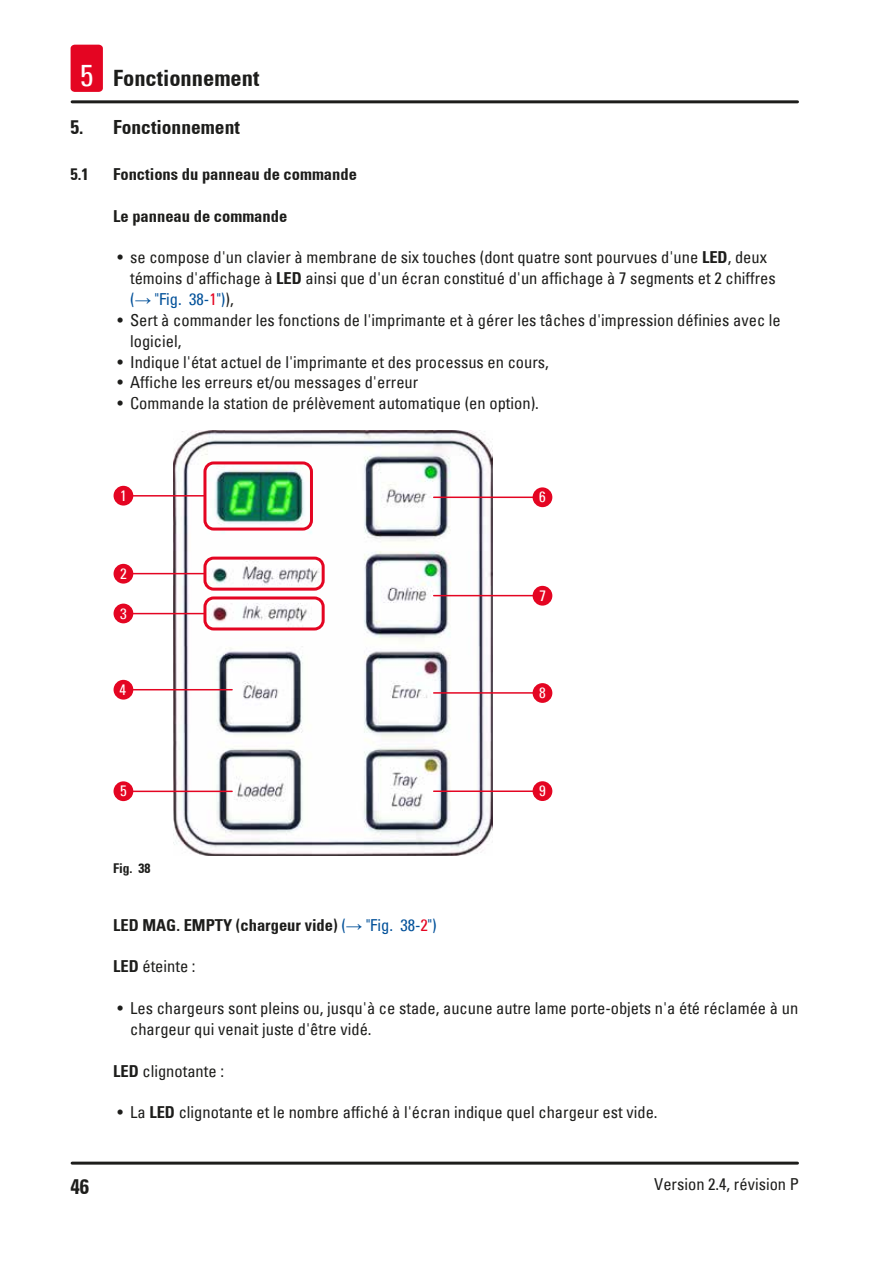
<style>
.page{position:relative;width:893px;height:1263px;background:#fff}
.page>*{position:absolute;margin:0;border:0;box-sizing:border-box;transform-origin:0 0}
.t1{font:700 condensed 22.5px "Univers";color:#1d1d1b}
.t2{font:700 condensed 21px "Univers";color:#1d1d1b}
.t3{font:700 condensed 19.5px "Univers";color:#1d1d1b}
.Description_text{font:condensed 16.5px/20.9px "Univers";color:#1d1d1b}
.Subheading{font:700 condensed 16.5px "Univers";color:#1d1d1b}
.t4{font:condensed 15px "Univers";color:#fff}
.t5{font:700 condensed 13.5px "Univers";color:#1d1d1b}
.s1{font-weight:400;font-size:30px;color:#fff}
.s2{font-weight:700}
.s3{color:#005099}
.s4{font-family:"Arial";font-stretch:normal;color:#005099}
.s5{color:#e40522}
.s6{font-weight:400;color:#005099}
.s7{font-family:"Arial";font-weight:400;font-stretch:normal;color:#005099}
.s8{font-weight:400;color:#e40522}
</style>
<div class="page">
<hr style="left:72px;top:1161px;width:725px;height:3px;background:#1d1d1b">
<hr style="left:72px;top:100px;width:725px;height:3px;background:#1d1d1b">
<div style="left:71px;top:45px;width:32px;height:47px;background:#e40522;border-radius:4px"></div>
<img style="left:174px;top:431px;width:318px;height:425px">
<div style="left:203px;top:461px;width:110px;height:69px;border:3px solid #e40522;border-radius:9px"></div>
<div style="left:203px;top:557px;width:122px;height:34px;border:3px solid #e40522;border-radius:9px"></div>
<div style="left:203px;top:596px;width:122px;height:34px;border:3px solid #e40522;border-radius:9px"></div>
<hr style="left:132px;top:495px;width:72px;height:1px;background:#e40522">
<hr style="left:132px;top:573px;width:72px;height:1px;background:#e40522">
<hr style="left:132px;top:613px;width:72px;height:1px;background:#e40522">
<hr style="left:132px;top:689px;width:100px;height:1px;background:#e40522">
<hr style="left:434px;top:692px;width:100px;height:2px;background:#e40522">
<hr style="left:434px;top:790px;width:100px;height:2px;background:#e40522">
<hr style="left:434px;top:595px;width:100px;height:1px;background:#e40522">
<hr style="left:434px;top:496px;width:100px;height:2px;background:#e40522">
<hr style="left:132px;top:791px;width:100px;height:1px;background:#e40522">
<div style="left:114px;top:486px;width:19px;height:20px;background:#e40522;border-radius:50%"></div>
<div style="left:114px;top:781px;width:19px;height:20px;background:#e40522;border-radius:50%"></div>
<div style="left:114px;top:604px;width:19px;height:19px;background:#e40522;border-radius:50%"></div>
<div style="left:533px;top:586px;width:19px;height:20px;background:#e40522;border-radius:50%"></div>
<div style="left:114px;top:564px;width:19px;height:20px;background:#e40522;border-radius:50%"></div>
<div style="left:533px;top:487px;width:19px;height:20px;background:#e40522;border-radius:50%"></div>
<div style="left:114px;top:680px;width:19px;height:20px;background:#e40522;border-radius:50%"></div>
<div style="left:533px;top:683px;width:19px;height:20px;background:#e40522;border-radius:50%"></div>
<div style="left:533px;top:781px;width:19px;height:20px;background:#e40522;border-radius:50%"></div>
<h1 class="t1" style="left:80px;top:65px;width:181px"><span class="s1">5</span> Fonctionnement</h1>
<p class="t3" style="left:71px;top:116px;width:171px">5. Fonctionnement</p>
<p class="Subheading" style="left:71px;top:164px;width:20px">5.1</p>
<p class="Subheading" style="left:113px;top:164px;width:245px">Fonctions du panneau de commande</p>
<p class="Subheading" style="left:113px;top:206px;width:176px">Le panneau de commande</p>
<p class="Description_text" style="left:130px;top:247px;width:647px;text-indent:-13px">• se compose d'un clavier à membrane de six touches (dont quatre sont pourvues d'une <span class="s2">LED</span>, deux témoins d'affichage à <span class="s2">LED</span> ainsi que d'un écran constitué d'un affichage à 7 segments et 2 chiffres <span class="s3">(</span><span class="s4">→</span> <span class="s3">"Fig. 38‑</span><span class="s5">1</span><span class="s3">")</span>),</p>
<p class="Description_text" style="left:130px;top:309px;width:652px;text-indent:-13px">• Sert à commander les fonctions de l'imprimante et à gérer les tâches d'impression définies avec le logiciel,</p>
<p class="Description_text" style="left:117px;top:351px;width:433px">• Indique l'état actuel de l'imprimante et des processus en cours,</p>
<p class="Description_text" style="left:117px;top:372px;width:302px">• Affiche les erreurs et/ou messages d'erreur</p>
<p class="Description_text" style="left:117px;top:393px;width:423px">• Commande la station de prélèvement automatique (en option).</p>
<p class="t4" style="left:120px;top:486px;width:8px">1</p>
<p class="t4" style="left:120px;top:564px;width:8px">2</p>
<p class="t4" style="left:120px;top:604px;width:8px">3</p>
<p class="t4" style="left:539px;top:488px;width:8px">6</p>
<p class="t4" style="left:539px;top:586px;width:8px">7</p>
<p class="t4" style="left:120px;top:680px;width:8px">4</p>
<p class="t4" style="left:539px;top:683px;width:8px">8</p>
<p class="t4" style="left:120px;top:781px;width:8px">5</p>
<p class="t5" style="left:113px;top:859px;width:39px">Fig. 38</p>
<p class="t4" style="left:539px;top:781px;width:8px">9</p>
<p class="Subheading" style="left:113px;top:915px;width:325px">LED MAG. EMPTY (chargeur vide) <span class="s6">(</span><span class="s7">→</span> <span class="s6">"Fig. 38‑</span><span class="s8">2</span><span class="s6">")</span></p>
<p class="Description_text" style="left:113px;top:956px;width:84px"><span class="s2">LED</span> éteinte :</p>
<p class="Description_text" style="left:130px;top:997px;width:670px;text-indent:-13px">• Les chargeurs sont pleins ou, jusqu'à ce stade, aucune autre lame porte-objets n'a été réclamée à un chargeur qui venait juste d'être vidé.</p>
<p class="Description_text" style="left:113px;top:1060px;width:112px"><span class="s2">LED</span> clignotante :</p>
<p class="Description_text" style="left:117px;top:1101px;width:542px">• La <span class="s2">LED</span> clignotante et le nombre affiché à l'écran indique quel chargeur est vide.</p>
<p class="t2" style="left:71px;top:1173px;width:20px">46</p>
<p class="Description_text" style="left:654px;top:1173px;width:146px">Version 2.4, révision P</p>
</div>
